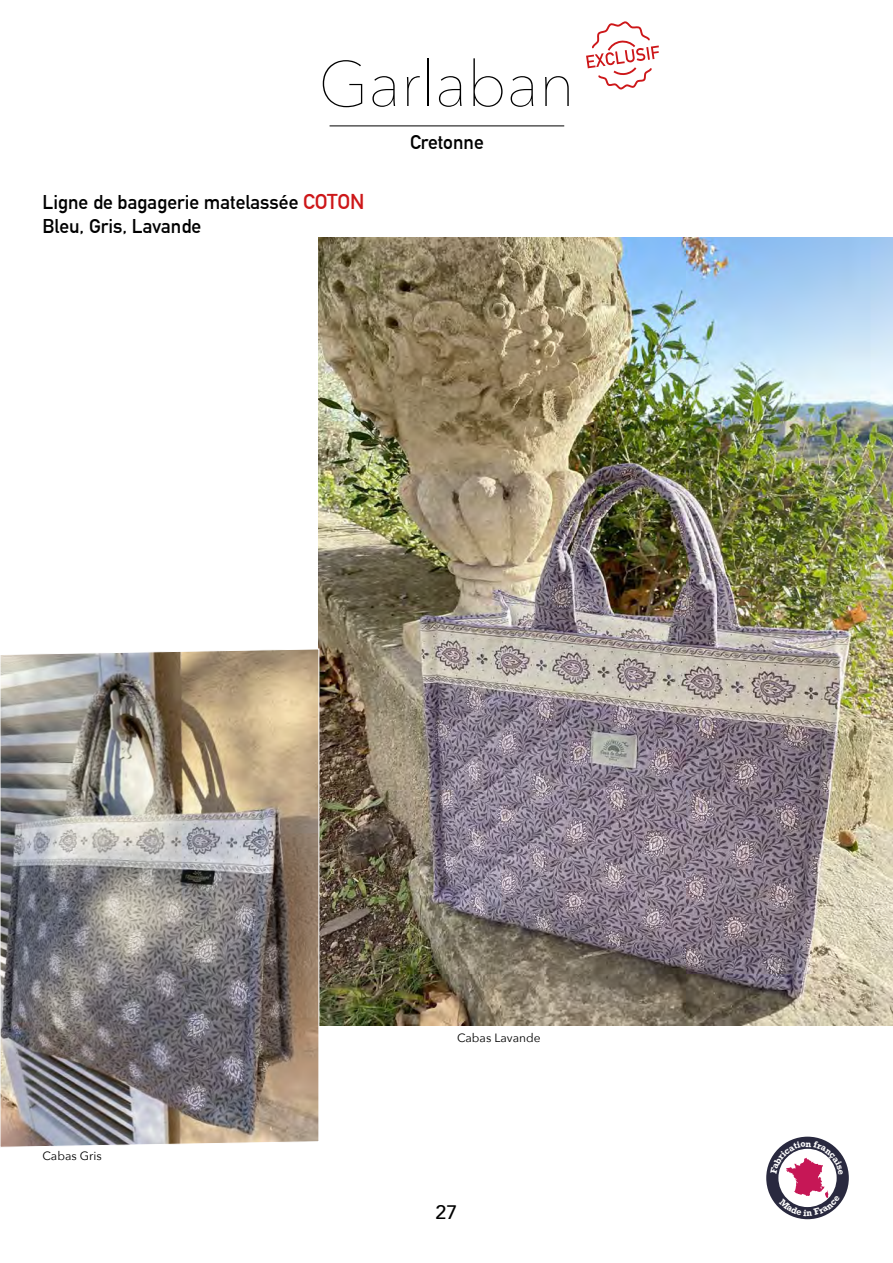
<style>
.page{position:relative;width:893px;height:1263px;background:#fff}
.page>*{position:absolute;margin:0;border:0;box-sizing:border-box;transform-origin:0 0}
.t1{font:200 63px "Avenir Next";color:#000}
.t2{font:700 19.5px/23.4px "DIN Alternate";color:#000}
.t3{font:500 19.5px "Avenir";color:#000}
.t4{font:12px "Avenir Next";color:#000}
.s1{font-size:21px;color:#cd1719}
</style>
<div class="page">
<hr style="left:330px;top:126px;width:234px;height:1px;background:#000">
<img style="left:319px;top:237px;width:574px;height:789px">
<svg style="left:586px;top:21px;width:73px;height:69px"></svg>
<img style="left:0;top:648px;width:320px;height:499px">
<svg style="left:766px;top:1137px;width:83px;height:82px"></svg>
<h1 class="t1" style="left:318px;top:31px;width:258px">Garlaban</h1>
<p class="t2" style="left:43px;top:189px;width:324px">Ligne de bagagerie matelassée <span class="s1">COTON<br></span>Bleu, Gris, Lavande</p>
<p class="t2" style="left:410px;top:130px;width:75px">Cretonne</p>
<p class="t4" style="left:43px;top:1145px;width:61px">Cabas Gris</p>
<p class="t4" style="left:457px;top:1027px;width:85px">Cabas Lavande</p>
<p class="t3" style="left:436px;top:1196px;width:23px">27</p>
</div>
